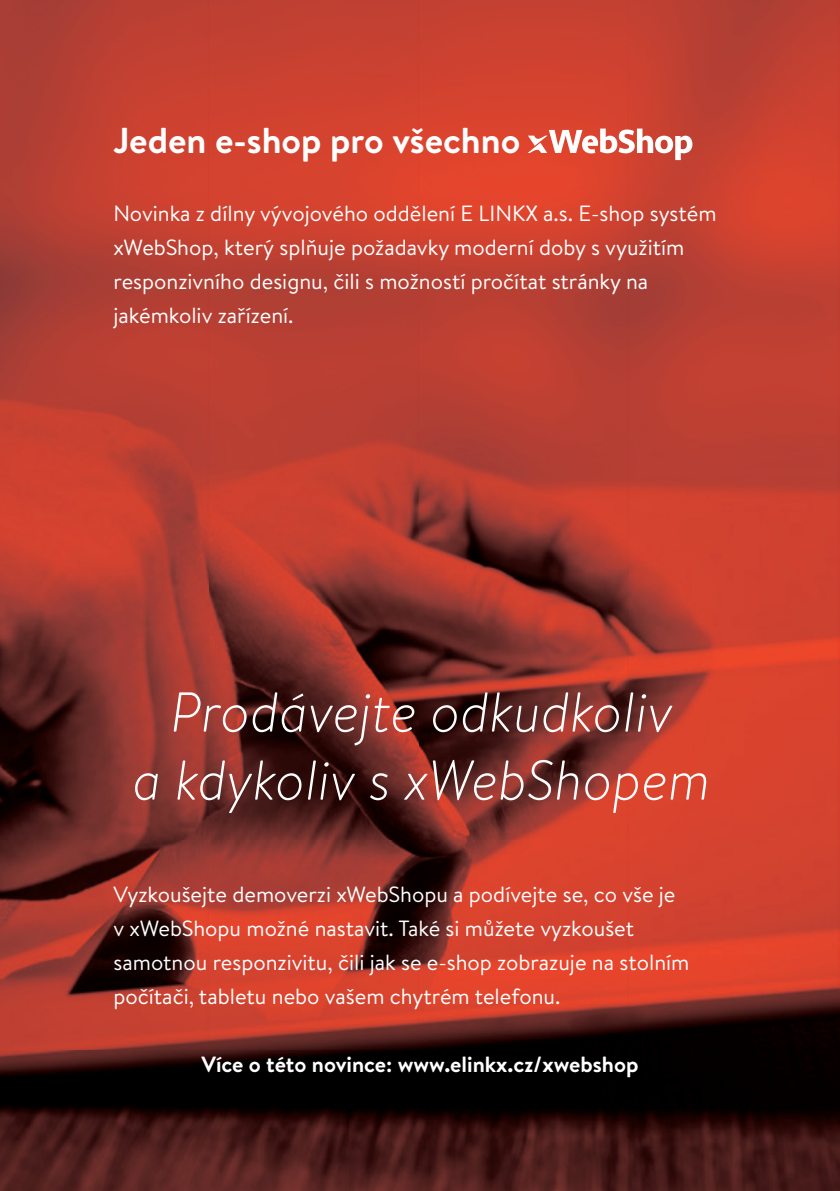
<style>
.page{position:relative;width:840px;height:1191px;background:#fff}
.page>*{position:absolute;margin:0;border:0;box-sizing:border-box;transform-origin:0 0}
.t1{font:italic 300 56px/68px "Brandon Text";color:#fff;text-align:center}
.t2{font:700 36px "Brandon Text";color:#fff}
.t3{font:22px/34px "Brandon Text";color:#fff}
.t4{font:700 22px "Brandon Text";color:#fff}
</style>
<div class="page">
<img style="left:0;top:0;width:839px;height:1191px">
<svg style="left:527px;top:129px;width:165px;height:31px"></svg>
<h2 class="t2" style="left:113px;top:116px;width:408px">Jeden e-shop pro všechno</h2>
<p class="t3" style="left:113px;top:196px;width:604px">Novinka z dílny vývojového oddělení E LINKX a.s. E-shop systém xWebShop, který splňuje požadavky moderní doby s využitím responzivního designu, čili s možností pročítat stránky na jakémkoliv zařízení.</p>
<h1 class="t1" style="left:132px;top:676px;width:579px">Prodávejte odkudkoliv<br>a kdykoliv s xWebShopem</h1>
<p class="t3" style="left:113px;top:876px;width:577px">Vyzkoušejte demoverzi xWebShopu a podívejte se, co vše je v xWebShopu možné nastavit. Také si můžete vyzkoušet samotnou responzivitu, čili jak se e-shop zobrazuje na stolním počítači, tabletu nebo vašem chytrém telefonu.</p>
<p class="t4" style="left:201px;top:1049px;width:438px">Více o této novince: www.elinkx.cz/xwebshop</p>
</div>
